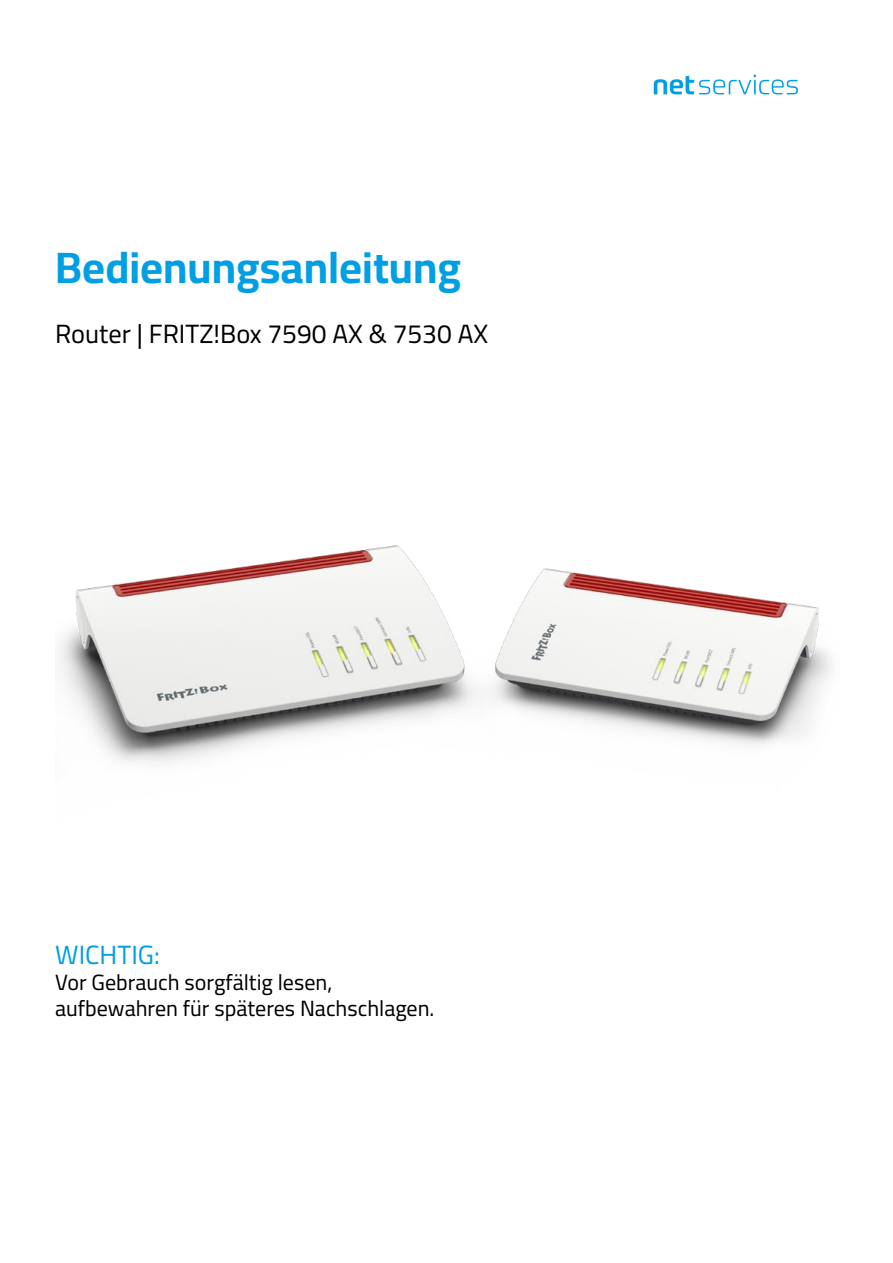
<style>
.page{position:relative;width:893px;height:1263px;background:#fff}
.page>*{position:absolute;margin:0;border:0;box-sizing:border-box;transform-origin:0 0}
.t1{font:700 44.1px "Cairo";color:#009fe3}
.t2{font:26.4px "Cairo";color:#000}
.t3{font:26.4px "Cairo";color:#009fe3}
.t4{font:22.05px/26.4px "Cairo";color:#000}
</style>
<div class="page">
<img style="left:59px;top:545px;width:773px;height:219px">
<svg style="left:654px;top:75px;width:144px;height:19px"></svg>
<h1 class="t1" style="left:55px;top:235px;width:407px">Bedienungsanleitung</h1>
<p class="t2" style="left:55px;top:314px;width:434px">Router | FRITZ!Box 7590 AX &amp; 7530 AX</p>
<p class="t3" style="left:55px;top:935px;width:106px">WICHTIG:</p>
<p class="t4" style="left:55px;top:969px;width:381px">Vor Gebrauch sorgfältig lesen, aufbewahren für späteres Nachschlagen.</p>
</div>
